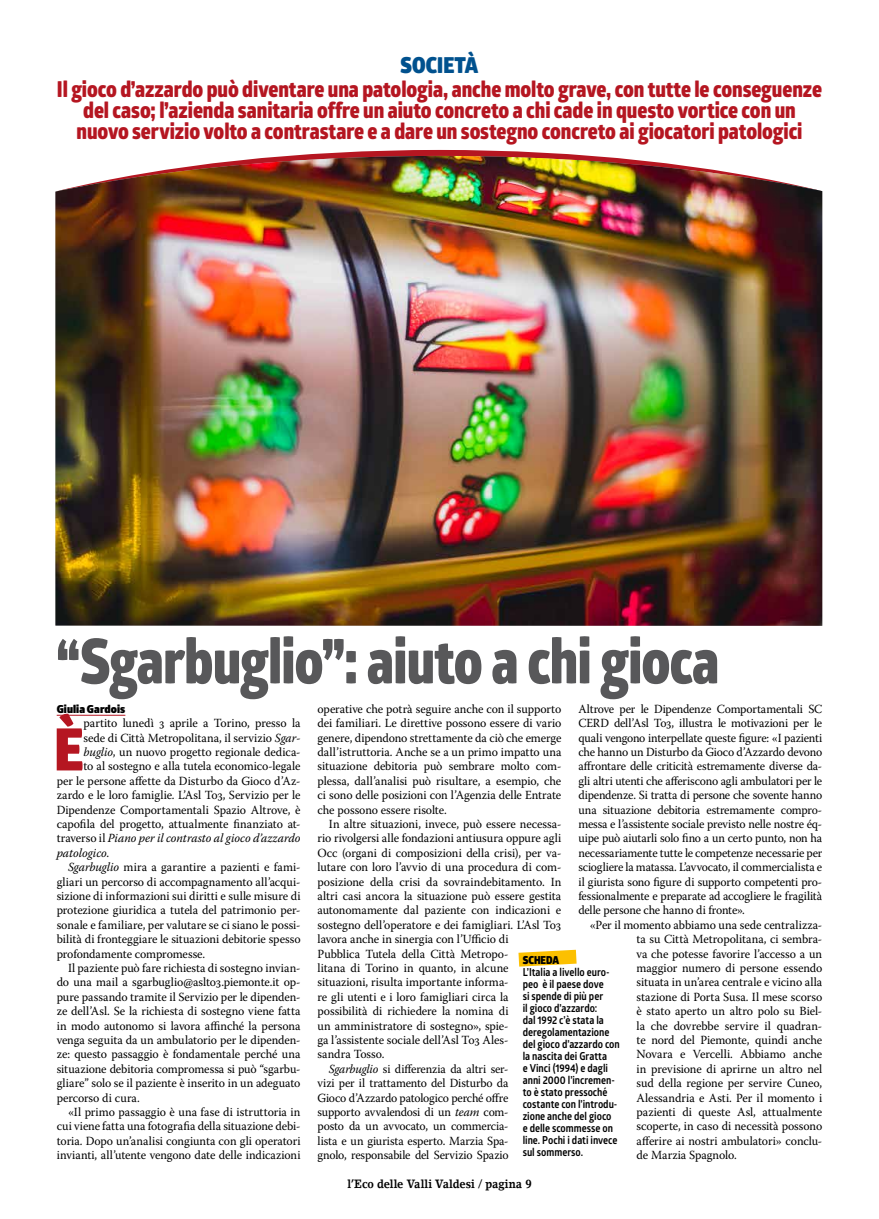
<style>
.page{position:relative;width:879px;height:1219px;background:#fff}
.page>*{position:absolute;margin:0;border:0;box-sizing:border-box;transform-origin:0 0}
.t1{font:800 62px "Glober";letter-spacing:-.02em;color:#58585a;scale:.84 1}
.t2{font:900 58.4px "Glober";color:#b51621;scale:.88 1}
.t3{font:800 22px/21px "Glober";letter-spacing:-.005em;color:#b51621;text-align:center;scale:.88 1}
.t4{font:900 22px "Glober";letter-spacing:.01em;color:#00518e;scale:.88 1}
.t5{font:12.4px/14.4px "Warnock Pro";letter-spacing:-.005em;color:#000;text-align:justify;scale:.96 1}
.t6{font:12.4px/14.4px "Warnock Pro";letter-spacing:-.005em;color:#000;text-align:justify;scale:.95 1}
.t7{font:italic 12.4px "Warnock Pro";color:#000;scale:.96 1}
.t8{font:700 12px "Lino Letter Std";letter-spacing:-.005em;color:#000;scale:.88 1}
.t9{font:700 11px/12px "Glober";color:#000;scale:.88 1}
.t10{font:900 11px "Glober";letter-spacing:.005em;color:#000}
.t11{font:900 11px "Glober";letter-spacing:.005em;color:#000;scale:.88 1}
.s1{font-style:italic}
.s2{font-style:normal}
</style>
<div class="page">
<svg style="left:518px;top:950px;width:58px;height:17px"></svg>
<svg style="left:288px;top:150px;width:303px;height:6px"></svg>
<hr style="left:57px;top:715px;width:68px;height:1px;background:#b51621">
<img style="left:55px;top:156px;width:767px;height:470px">
<h3 class="t4" style="left:400px;top:48px;width:90px">SOCIETÀ</h3>
<p class="t3" style="left:57px;top:79px;width:871px">Il gioco d’azzardo può diventare una patologia, anche molto grave, con tutte le conseguenze del caso; l’azienda sanitaria offre un aiuto concreto a chi cade in questo vortice con un nuovo servizio volto a contrastare e a dare un sostegno concreto ai giocatori patologici</p>
<h1 class="t1" style="left:56px;top:615px;width:791px">“Sgarbuglio”: aiuto a chi gioca</h1>
<p class="t10" style="left:57px;top:700px;width:70px">Giulia Gardois</p>
<h2 class="t2" style="left:54px;top:705px;width:35px">È</h2>
<p class="t5" style="left:83px;top:716px;width:228px">partito lunedì 3 aprile a Torino, presso la</p>
<p class="t5" style="left:83px;top:730px;width:228px">sede di Città Metropolitana, il servizio <span class="s1">Sgar-</span></p>
<p class="t5" style="left:83px;top:745px;width:228px"><span class="s1">buglio</span>, un nuovo progetto regionale dedica-</p>
<p class="t5" style="left:83px;top:759px;width:228px">to al sostegno e alla tutela economico-legale</p>
<p class="t5" style="left:57px;top:773px;width:255px">per le persone affette da Disturbo da Gioco d’Az-</p>
<p class="t5" style="left:57px;top:788px;width:255px">zardo e le loro famiglie. L’Asl To3, Servizio per le</p>
<p class="t5" style="left:57px;top:802px;width:255px">Dipendenze Comportamentali Spazio Altrove, è</p>
<p class="t5" style="left:57px;top:817px;width:255px">capofila del progetto, attualmente finanziato at-</p>
<p class="t7" style="left:57px;top:831px;width:255px"><span class="s2">traverso il</span> Piano per il contrasto al gioco d’azzardo</p>
<p class="t7" style="left:57px;top:845px;width:56px">patologico<span class="s2">.</span></p>
<p class="t5" style="left:68px;top:860px;width:244px"><span class="s1">Sgarbuglio</span> mira a garantire a pazienti e fami-</p>
<p class="t5" style="left:57px;top:874px;width:255px">gliari un percorso di accompagnamento all’acqui-</p>
<p class="t5" style="left:57px;top:889px;width:255px">sizione di informazioni sui diritti e sulle misure di</p>
<p class="t5" style="left:57px;top:903px;width:255px">protezione giuridica a tutela del patrimonio per-</p>
<p class="t5" style="left:57px;top:917px;width:255px">sonale e familiare, per valutare se ci siano le possi-</p>
<p class="t5" style="left:57px;top:932px;width:255px">bilità di fronteggiare le situazioni debitorie spesso</p>
<p class="t5" style="left:57px;top:946px;width:156px">profondamente compromesse.</p>
<p class="t5" style="left:68px;top:961px;width:244px">Il paziente può fare richiesta di sostegno invian-</p>
<p class="t5" style="left:57px;top:975px;width:255px">do una mail a sgarbuglio@aslto3.piemonte.it op-</p>
<p class="t5" style="left:57px;top:989px;width:255px">pure passando tramite il Servizio per le dipenden-</p>
<p class="t5" style="left:57px;top:1004px;width:255px">ze dell’Asl. Se la richiesta di sostegno viene fatta</p>
<p class="t5" style="left:57px;top:1018px;width:255px">in modo autonomo si lavora affinché la persona</p>
<p class="t5" style="left:57px;top:1033px;width:255px">venga seguita da un ambulatorio per le dipenden-</p>
<p class="t5" style="left:57px;top:1047px;width:255px">ze: questo passaggio è fondamentale perché una</p>
<p class="t5" style="left:57px;top:1061px;width:255px">situazione debitoria compromessa si può “sgarbu-</p>
<p class="t5" style="left:57px;top:1076px;width:255px">gliare” solo se il paziente è inserito in un adeguato</p>
<p class="t5" style="left:57px;top:1090px;width:88px">percorso di cura.</p>
<p class="t5" style="left:68px;top:1105px;width:244px">«Il primo passaggio è una fase di istruttoria in</p>
<p class="t5" style="left:57px;top:1119px;width:255px">cui viene fatta una fotografia della situazione debi-</p>
<p class="t5" style="left:57px;top:1133px;width:255px">toria. Dopo un’analisi congiunta con gli operatori</p>
<p class="t5" style="left:57px;top:1148px;width:255px">invianti, all’utente vengono date delle indicazioni</p>
<p class="t5" style="left:317px;top:701px;width:255px">operative che potrà seguire anche con il supporto dei familiari. Le direttive possono essere di vario genere, dipendono strettamente da ciò che emerge dall’istruttoria. Anche se a un primo impatto una situazione debitoria può sembrare molto com&shy;plessa, dall’analisi può risultare, a esempio, che ci sono delle posizioni con l’Agenzia delle Entrate che possono essere risolte.</p>
<p class="t5" style="left:329px;top:817px;width:244px">In altre situazioni, invece, può essere necessa-</p>
<p class="t5" style="left:317px;top:831px;width:255px">rio rivolgersi alle fondazioni antiusura oppure agli</p>
<p class="t5" style="left:317px;top:845px;width:255px">Occ (organi di composizioni della crisi), per va-</p>
<p class="t5" style="left:317px;top:860px;width:255px">lutare con loro l’avvio di una procedura di com-</p>
<p class="t5" style="left:317px;top:874px;width:255px">posizione della crisi da sovraindebitamento. In</p>
<p class="t5" style="left:317px;top:889px;width:255px">altri casi ancora la situazione può essere gestita</p>
<p class="t5" style="left:317px;top:903px;width:255px">autonomamente dal paziente con indicazioni e</p>
<p class="t5" style="left:317px;top:917px;width:255px">sostegno dell’operatore e dei famigliari. L’Asl To3</p>
<p class="t5" style="left:317px;top:932px;width:200px">lavora anche in sinergia con l’Ufficio di</p>
<p class="t5" style="left:317px;top:946px;width:200px">Pubblica Tutela della Città Metropo-</p>
<p class="t5" style="left:317px;top:961px;width:200px">litana di Torino in quanto, in alcune</p>
<p class="t5" style="left:317px;top:975px;width:200px">situazioni, risulta importante informa-</p>
<p class="t5" style="left:317px;top:989px;width:200px">re gli utenti e i loro famigliari circa la</p>
<p class="t5" style="left:317px;top:1004px;width:200px">possibilità di richiedere la nomina di</p>
<p class="t5" style="left:317px;top:1018px;width:200px">un amministratore di sostegno», spie-</p>
<p class="t5" style="left:317px;top:1033px;width:200px">ga l’assistente sociale dell’Asl To3 Ales-</p>
<p class="t5" style="left:317px;top:1047px;width:71px">sandra Tosso.</p>
<p class="t6" style="left:329px;top:1061px;width:191px"><span class="s1">Sgarbuglio</span> si differenzia da altri ser-</p>
<p class="t6" style="left:317px;top:1076px;width:202px">vizi per il trattamento del Disturbo da</p>
<p class="t6" style="left:317px;top:1090px;width:202px">Gioco d’Azzardo patologico perché offre</p>
<p class="t6" style="left:317px;top:1105px;width:202px">supporto avvalendosi di un <span class="s1">team</span> com-</p>
<p class="t6" style="left:317px;top:1119px;width:202px">posto da un avvocato, un commercia-</p>
<p class="t6" style="left:317px;top:1133px;width:202px">lista e un giurista esperto. Marzia Spa-</p>
<p class="t6" style="left:317px;top:1148px;width:202px">gnolo, responsabile del Servizio Spazio</p>
<p class="t6" style="left:578px;top:701px;width:258px">Altrove per le Dipendenze Comportamentali SC CERD dell’Asl To3, illustra le motivazioni per le quali vengono interpellate queste figure: «I pazienti che hanno un Disturbo da Gioco d’Azzardo devono affrontare delle criticità estremamente diverse da&shy;gli altri utenti che afferiscono agli ambulatori per le dipendenze. Si tratta di persone che sovente hanno una situazione debitoria estremamente compro&shy;messa e l’assistente sociale previsto nelle nostre éq&shy;uipe può aiutarli solo fino a un certo punto, non ha necessariamente tutte le competenze necessarie per sciogliere la matassa. L’avvocato, il commercialista e il giurista sono figure di supporto competenti pro&shy;fessionalmente e preparate ad accogliere le fragilità delle persone che hanno di fronte».</p>
<p class="t5" style="left:636px;top:917px;width:195px;text-indent:-47px">«Per il momento abbiamo una sede centralizza&shy;ta su Città Metropolitana, ci sembra&shy;va che potesse favorire l’accesso a un maggior numero di persone essendo situata in un’area centrale e vicino alla stazione di Porta Susa. Il mese scorso è stato aperto un altro polo su Biel&shy;la che dovrebbe servire il quadran&shy;te nord del Piemonte, quindi anche Novara e Vercelli. Abbiamo anche in previsione di aprirne un altro nel sud della regione per servire Cuneo, Alessandria e Asti. Per il momento i pazienti di queste Asl, attualmente scoperte, in caso di necessità possono afferire ai nostri ambulatori» conclu&shy;de Marzia Spagnolo.</p>
<p class="t11" style="left:523px;top:952px;width:43px">SCHEDA</p>
<p class="t9" style="left:523px;top:966px;width:112px">L’Italia a livello euro&shy;peo è il paese dove<br>si spende di più per<br>il gioco d’azzardo:<br>dal 1992 c’è stata la deregolamentazione del gioco d’azzardo con la nascita dei Gratta<br>e Vinci (1994) e dagli anni 2000 l’incremen&shy;to è stato pressoché costante con l’introdu&shy;zione anche del gioco<br>e delle scommesse on line. Pochi i dati invece sul sommerso.</p>
<p class="t8" style="left:347px;top:1176px;width:211px">l’Eco delle Valli Valdesi / pagina 9</p>
</div>
